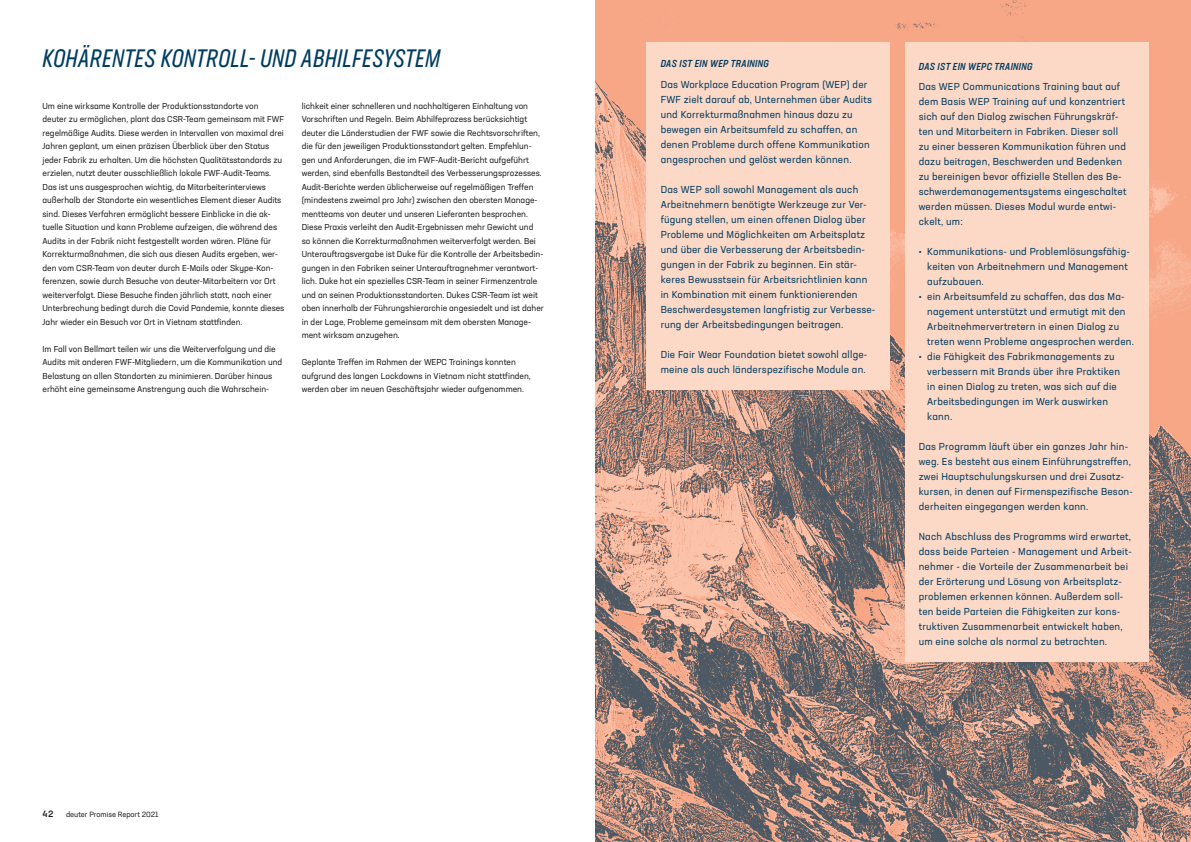
<style>
.page{position:relative;width:1191px;height:842px;background:#fff}
.page>*{position:absolute;margin:0;border:0;box-sizing:border-box;transform-origin:0 0}
.t1{font:italic 25px "Neusa Next Std Compact";letter-spacing:.01em;color:#013d61}
.t2{font:10px/15px "Neusa Next Std";letter-spacing:.02em;color:#013d61}
.t3{font:italic 500 condensed 10px "Neusa Next Std";letter-spacing:.035em;color:#013d61}
.t4{font:500 9px "Neusa Next Std";color:#231f20}
.t5{font:8.5px/13.5px "Neusa Next Std";color:#231f20}
.t6{font:7.5px "Neusa Next Std";color:#231f20}
</style>
<div class="page">
<img style="left:595px;top:0;width:596px;height:842px">
<div style="left:646px;top:43px;width:244px;height:347px;background:#fcd8c6"></div>
<div style="left:904px;top:43px;width:244px;height:619px;background:#fcd8c6"></div>
<h1 class="t1" style="left:43px;top:43px;width:399px">KOHÄRENTES KONTROLL- UND ABHILFESYSTEM</h1>
<p class="t5" style="left:43px;top:99px;width:243px">Um eine wirksame Kontrolle der Produktionsstandorte von deuter zu ermöglichen, plant das CSR-Team gemeinsam mit FWF regelmäßige Audits. Diese werden in Intervallen von maximal drei Jahren geplant, um einen präzisen Überblick über den Status jeder Fabrik zu erhalten. Um die höchsten Qualitätsstandards zu erzielen, nutzt deuter ausschließlich lokale FWF-Audit-Teams.<br>Das ist uns ausgesprochen wichtig, da Mitarbeiterinterviews außerhalb der Standorte ein wesentliches Element dieser Audits sind. Dieses Verfahren ermöglicht bessere Einblicke in die ak&shy;tuelle Situation und kann Probleme aufzeigen, die während des Audits in der Fabrik nicht festgestellt worden wären. Pläne für Korrekturmaßnahmen, die sich aus diesen Audits ergeben, wer&shy;den vom CSR-Team von deuter durch E-Mails oder Skype-Kon&shy;ferenzen, sowie durch Besuche von deuter-Mitarbeitern vor Ort weiterverfolgt. Diese Besuche finden jährlich statt, nach einer Unterbrechung bedingt durch die Covid Pandemie, konnte dieses Jahr wieder ein Besuch vor Ort in Vietnam stattfinden.</p>
<p class="t5" style="left:43px;top:342px;width:241px">Im Fall von Bellmart teilen wir uns die Weiterverfolgung und die Audits mit anderen FWF-Mitgliedern, um die Kommunikation und Belastung an allen Standorten zu minimieren. Darüber hinaus erhöht eine gemeinsame Anstrengung auch die Wahrschein-</p>
<p class="t5" style="left:302px;top:99px;width:244px">lichkeit einer schnelleren und nachhaltigeren Einhaltung von Vorschriften und Regeln. Beim Abhilfeprozess berücksichtigt deuter die Länderstudien der FWF sowie die Rechtsvorschriften, die für den jeweiligen Produktionsstandort gelten. Empfehlun&shy;gen und Anforderungen, die im FWF-Audit-Bericht aufgeführt werden, sind ebenfalls Bestandteil des Verbesserungsprozesses.<br>Audit-Berichte werden üblicherweise auf regelmäßigen Treffen (mindestens zweimal pro Jahr) zwischen den obersten Manage&shy;mentteams von deuter und unseren Lieferanten besprochen.<br>Diese Praxis verleiht den Audit-Ergebnissen mehr Gewicht und so können die Korrekturmaßnahmen weiterverfolgt werden. Bei Unterauftragsvergabe ist Duke für die Kontrolle der Arbeitsbedin&shy;gungen in den Fabriken seiner Unterauftragnehmer verantwort&shy;lich. Duke hat ein spezielles CSR-Team in seiner Firmenzentrale und an seinen Produktionsstandorten. Dukes CSR-Team ist weit oben innerhalb der Führungshierarchie angesiedelt und ist daher in der Lage, Probleme gemeinsam mit dem obersten Manage&shy;ment wirksam anzugehen.</p>
<p class="t5" style="left:302px;top:355px;width:231px">Geplante Treffen im Rahmen der WEPC Trainings konnten aufgrund des langen Lockdowns in Vietnam nicht stattfinden, werden aber im neuen Geschäftsjahr wieder aufgenommen.</p>
<p class="t4" style="left:43px;top:808px;width:12px">42</p>
<p class="t6" style="left:66px;top:810px;width:94px">deuter Promise Report 2021</p>
<p class="t3" style="left:661px;top:57px;width:110px">DAS IST EIN WEP TRAINING</p>
<p class="t2" style="left:660px;top:77px;width:213px">Das Workplace Education Program (WEP) der FWF zielt darauf ab, Unternehmen über Audits und Korrekturmaßnahmen hinaus dazu zu bewegen ein Arbeitsumfeld zu schaffen, an denen Probleme durch offene Kommunikation angesprochen und gelöst werden können.</p>
<p class="t2" style="left:660px;top:182px;width:216px">Das WEP soll sowohl Management als auch Arbeitnehmern benötigte Werkzeuge zur Ver&shy;fügung stellen, um einen offenen Dialog über Probleme und Möglichkeiten am Arbeitsplatz und über die Verbesserung der Arbeitsbedin&shy;gungen in der Fabrik zu beginnen. Ein stär&shy;keres Bewusstsein für Arbeitsrichtlinien kann in Kombination mit einem funktionierenden Beschwerdesystemen langfristig zur Verbesse&shy;rung der Arbeitsbedingungen beitragen.</p>
<p class="t2" style="left:660px;top:347px;width:208px">Die Fair Wear Foundation bietet sowohl allge&shy;meine als auch länderspezifische Module an.</p>
<p class="t3" style="left:918px;top:60px;width:115px">DAS IST EIN WEPC TRAINING</p>
<p class="t2" style="left:918px;top:79px;width:209px">Das WEP Communications Training baut auf dem Basis WEP Training auf und konzentriert sich auf den Dialog zwischen Führungskräf&shy;ten und Mitarbeitern in Fabriken. Dieser soll zu einer besseren Kommunikation führen und dazu beitragen, Beschwerden und Bedenken zu bereinigen bevor offizielle Stellen des Be&shy;schwerdemanagementsystems eingeschaltet werden müssen. Dieses Modul wurde entwi&shy;ckelt, um:</p>
<p class="t2" style="left:927px;top:244px;width:204px;text-indent:-8px">• Kommunikations- und Problemlösungsfähig&shy;keiten von Arbeitnehmern und Management aufzubauen.</p>
<p class="t2" style="left:927px;top:289px;width:208px;text-indent:-8px">• ein Arbeitsumfeld zu schaffen, das das Ma&shy;nagement unterstützt und ermutigt mit den Arbeitnehmervertretern in einen Dialog zu treten wenn Probleme angesprochen werden.</p>
<p class="t2" style="left:927px;top:349px;width:194px;text-indent:-8px">• die Fähigkeit des Fabrikmanagements zu verbessern mit Brands über ihre Praktiken in einen Dialog zu treten, was sich auf die Arbeitsbedingungen im Werk auswirken kann.</p>
<p class="t2" style="left:918px;top:439px;width:216px">Das Programm läuft über ein ganzes Jahr hin&shy;weg. Es besteht aus einem Einführungstreffen, zwei Hauptschulungskursen und drei Zusatz&shy;kursen, in denen auf Firmenspezifische Beson&shy;derheiten eingegangen werden kann.</p>
<p class="t2" style="left:918px;top:529px;width:214px">Nach Abschluss des Programms wird erwartet, dass beide Parteien - Management und Arbeit&shy;nehmer - die Vorteile der Zusammenarbeit bei der Erörterung und Lösung von Arbeitsplatz&shy;problemen erkennen können. Außerdem soll&shy;ten beide Parteien die Fähigkeiten zur kons&shy;truktiven Zusammenarbeit entwickelt haben, um eine solche als normal zu betrachten.</p>
</div>
